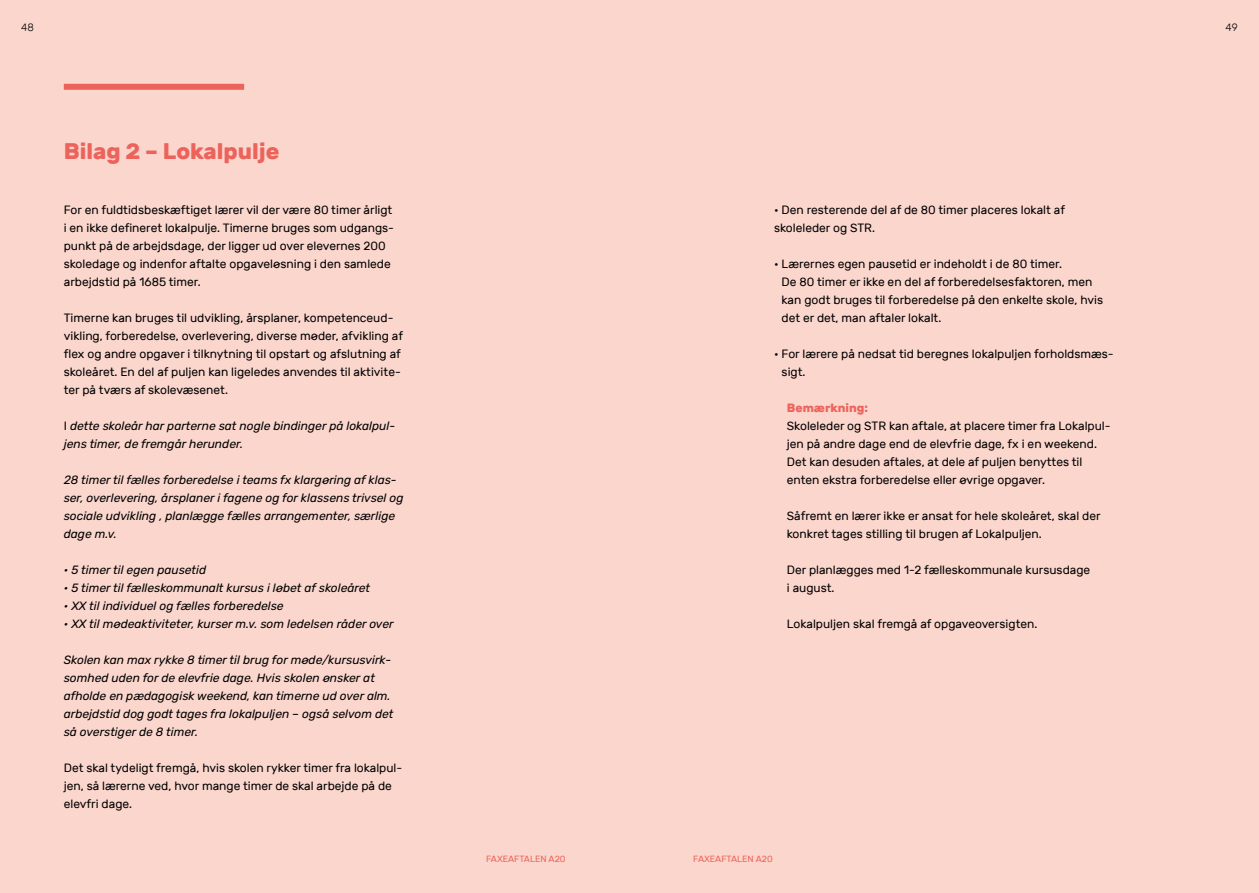
<style>
.page{position:relative;width:1259px;height:893px;background:#fbd6cd}
.page>*{position:absolute;margin:0;border:0;box-sizing:border-box;transform-origin:0 0}
.t1{font:700 22.5px "Rubik";color:#ec635c}
.t2{font:12px/18px "Rubik";color:#000}
.t3{font:italic 12px/18px "Rubik";color:#000}
.t4{font:700 12px "Rubik";color:#ec635c}
.t5{font:300 10.5px "Rubik";color:#000}
.t6{font:9px "Rubik";color:#ec635c}
.s1{font-style:normal}
</style>
<div class="page">
<div style="left:64px;top:84px;width:180px;height:6px;background:#ec635c"></div>
<p class="t5" style="left:21px;top:22px;width:14px">48</p>
<p class="t5" style="left:1225px;top:22px;width:14px">49</p>
<h1 class="t1" style="left:64px;top:138px;width:217px">Bilag 2 – Lokalpulje</h1>
<p class="t2" style="left:64px;top:201px;width:332px">For en fuldtidsbeskæftiget lærer vil der være 80 timer årligt i en ikke defineret lokalpulje. Timerne bruges som udgangs&shy;punkt på de arbejdsdage, der ligger ud over elevernes 200 skoledage og indenfor aftalte opgaveløsning i den samlede arbejdstid på 1685 timer.</p>
<p class="t2" style="left:64px;top:309px;width:341px">Timerne kan bruges til udvikling, årsplaner, kompetenceud&shy;vikling, forberedelse, overlevering, diverse møder, afvikling af flex og andre opgaver i tilknytning til opstart og afslutning af skoleåret. En del af puljen kan ligeledes anvendes til aktivite&shy;ter på tværs af skolevæsenet.</p>
<p class="t3" style="left:64px;top:417px;width:333px"><span class="s1">I</span> dette skoleår har parterne sat nogle bindinger på lokalpul&shy;jens timer, de fremgår herunder.</p>
<p class="t3" style="left:64px;top:471px;width:341px">28 timer til fælles forberedelse i teams fx klargøring af klas&shy;ser, overlevering, årsplaner i fagene og for klassens trivsel og sociale udvikling , planlægge fælles arrangementer, særlige dage m.v.</p>
<p class="t3" style="left:64px;top:561px;width:144px">• 5 timer til egen pausetid</p>
<p class="t3" style="left:64px;top:579px;width:308px">• 5 timer til fælleskommunalt kursus i løbet af skoleåret</p>
<p class="t3" style="left:64px;top:597px;width:221px">• XX til individuel og fælles forberedelse</p>
<p class="t3" style="left:64px;top:615px;width:331px">• XX til mødeaktiviteter, kurser m.v. som ledelsen råder over</p>
<p class="t3" style="left:64px;top:651px;width:331px">Skolen kan max rykke 8 timer til brug for møde/kursusvirk&shy;somhed uden for de elevfrie dage. Hvis skolen ønsker at afholde en pædagogisk weekend, kan timerne ud over alm. arbejdstid dog godt tages fra lokalpuljen – også selvom det så overstiger de 8 timer.</p>
<p class="t2" style="left:64px;top:759px;width:340px">Det skal tydeligt fremgå, hvis skolen rykker timer fra lokalpul&shy;jen, så lærerne ved, hvor mange timer de skal arbejde på de elevfri dage.</p>
<p class="t6" style="left:486px;top:854px;width:81px">FAXEAFTALEN A20</p>
<p class="t2" style="left:774px;top:201px;width:292px">• Den resterende del af de 80 timer placeres lokalt af skoleleder og STR.</p>
<p class="t2" style="left:781px;top:255px;width:323px;text-indent:-7px">• Lærernes egen pausetid er indeholdt i de 80 timer.<br>De 80 timer er ikke en del af forberedelsesfaktoren, men kan godt bruges til forberedelse på den enkelte skole, hvis det er det, man aftaler lokalt.</p>
<p class="t2" style="left:781px;top:345px;width:334px;text-indent:-7px">• For lærere på nedsat tid beregnes lokalpuljen forholdsmæs&shy;sigt.</p>
<p class="t4" style="left:787px;top:401px;width:83px">Bemærkning:</p>
<p class="t2" style="left:787px;top:417px;width:325px">Skoleleder og STR kan aftale, at placere timer fra Lokalpul&shy;jen på andre dage end de elevfrie dage, fx i en weekend.<br>Det kan desuden aftales, at dele af puljen benyttes til enten ekstra forberedelse eller øvrige opgaver.</p>
<p class="t2" style="left:787px;top:507px;width:315px">Såfremt en lærer ikke er ansat for hele skoleåret, skal der konkret tages stilling til brugen af Lokalpuljen.</p>
<p class="t2" style="left:787px;top:561px;width:305px">Der planlægges med 1-2 fælleskommunale kursusdage i august.</p>
<p class="t2" style="left:787px;top:615px;width:252px">Lokalpuljen skal fremgå af opgaveoversigten.</p>
<p class="t6" style="left:693px;top:854px;width:81px">FAXEAFTALEN A20</p>
</div>
